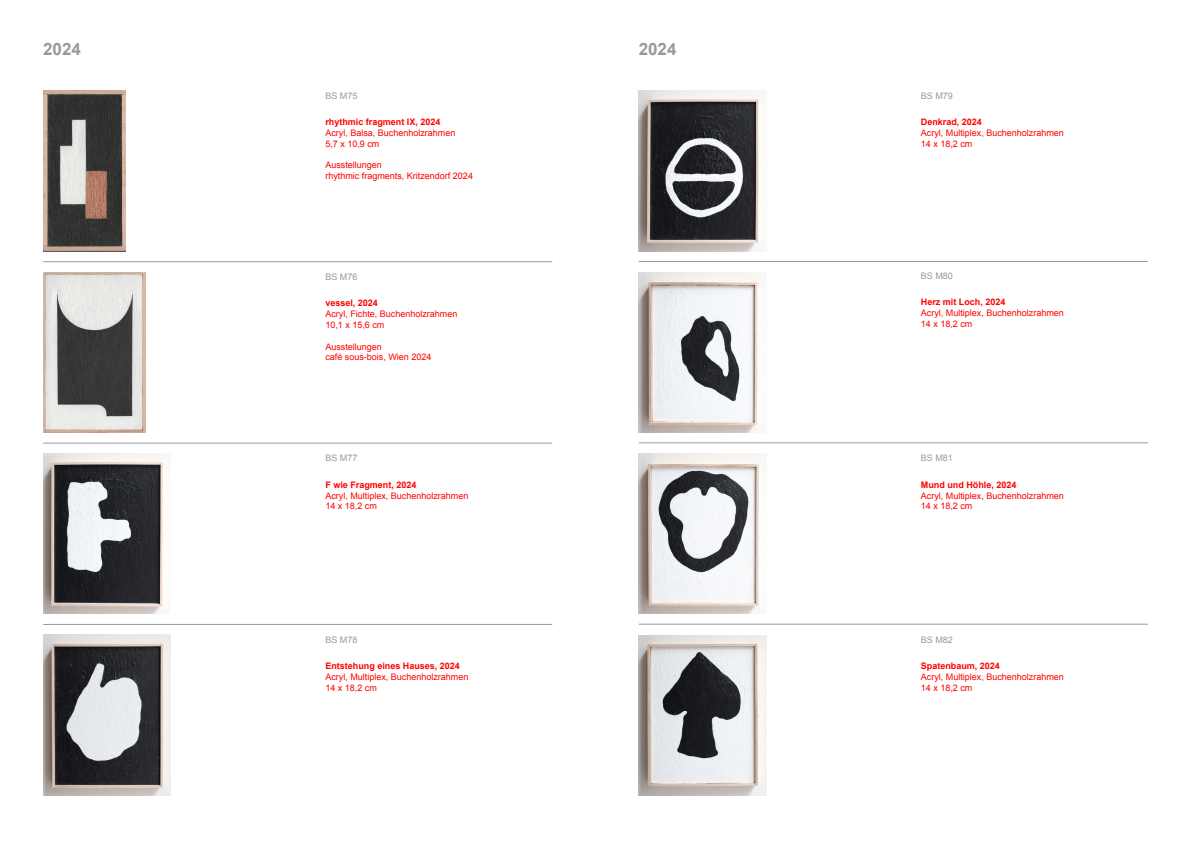
<style>
.page{position:relative;width:1191px;height:842px;background:#fff}
.page>*{position:absolute;margin:0;border:0;box-sizing:border-box;transform-origin:0 0}
.t1{font:700 17px "Arial";color:#999}
.t2{font:9px "Arial";color:#f00}
.t3{font:700 9px "Arial";color:#f00}
.t4{font:9px "Arial";color:#999}
</style>
<div class="page">
<img style="left:43px;top:91px;width:83px;height:160px">
<img style="left:43px;top:453px;width:127px;height:161px">
<img style="left:43px;top:635px;width:128px;height:160px">
<img style="left:43px;top:272px;width:103px;height:160px">
<img style="left:638px;top:91px;width:125px;height:160px">
<img style="left:638px;top:453px;width:128px;height:161px">
<img style="left:638px;top:272px;width:128px;height:160px">
<img style="left:638px;top:635px;width:128px;height:160px">
<hr style="left:43px;top:262px;width:509px;height:1px;background:#999">
<hr style="left:43px;top:624px;width:509px;height:1px;background:#999">
<hr style="left:43px;top:443px;width:509px;height:1px;background:#999">
<hr style="left:638px;top:261px;width:509px;height:1px;background:#999">
<hr style="left:638px;top:443px;width:509px;height:1px;background:#999">
<hr style="left:638px;top:624px;width:509px;height:1px;background:#999">
<p class="t1" style="left:43px;top:38px;width:39px">2024</p>
<p class="t4" style="left:325px;top:90px;width:34px">BS M75</p>
<p class="t3" style="left:325px;top:116px;width:117px">rhythmic fragment IX, 2024</p>
<p class="t2" style="left:325px;top:127px;width:132px">Acryl, Balsa, Buchenholzrahmen</p>
<p class="t2" style="left:325px;top:138px;width:56px">5,7 x 10,9 cm</p>
<p class="t2" style="left:325px;top:159px;width:58px">Ausstellungen</p>
<p class="t2" style="left:325px;top:170px;width:149px">rhythmic fragments, Kritzendorf 2024</p>
<p class="t4" style="left:325px;top:271px;width:34px">BS M76</p>
<p class="t3" style="left:325px;top:297px;width:54px">vessel, 2024</p>
<p class="t2" style="left:325px;top:308px;width:134px">Acryl, Fichte, Buchenholzrahmen</p>
<p class="t2" style="left:325px;top:319px;width:61px">10,1 x 15,6 cm</p>
<p class="t2" style="left:325px;top:341px;width:58px">Ausstellungen</p>
<p class="t2" style="left:325px;top:351px;width:108px">café sous-bois, Wien 2024</p>
<p class="t4" style="left:325px;top:452px;width:34px">BS M77</p>
<p class="t3" style="left:325px;top:479px;width:93px">F wie Fragment, 2024</p>
<p class="t2" style="left:325px;top:490px;width:145px">Acryl, Multiplex, Buchenholzrahmen</p>
<p class="t2" style="left:325px;top:500px;width:53px">14 x 18,2 cm</p>
<p class="t4" style="left:325px;top:634px;width:34px">BS M78</p>
<p class="t3" style="left:325px;top:660px;width:136px">Entstehung eines Hauses, 2024</p>
<p class="t2" style="left:325px;top:671px;width:145px">Acryl, Multiplex, Buchenholzrahmen</p>
<p class="t2" style="left:325px;top:682px;width:53px">14 x 18,2 cm</p>
<p class="t1" style="left:638px;top:38px;width:39px">2024</p>
<p class="t4" style="left:921px;top:90px;width:34px">BS M79</p>
<p class="t3" style="left:921px;top:116px;width:63px">Denkrad, 2024</p>
<p class="t2" style="left:921px;top:127px;width:145px">Acryl, Multiplex, Buchenholzrahmen</p>
<p class="t2" style="left:921px;top:138px;width:53px">14 x 18,2 cm</p>
<p class="t4" style="left:921px;top:270px;width:34px">BS M80</p>
<p class="t3" style="left:921px;top:296px;width:86px">Herz mit Loch, 2024</p>
<p class="t2" style="left:921px;top:307px;width:145px">Acryl, Multiplex, Buchenholzrahmen</p>
<p class="t2" style="left:921px;top:318px;width:53px">14 x 18,2 cm</p>
<p class="t4" style="left:921px;top:452px;width:34px">BS M81</p>
<p class="t3" style="left:921px;top:479px;width:97px">Mund und Höhle, 2024</p>
<p class="t2" style="left:921px;top:490px;width:145px">Acryl, Multiplex, Buchenholzrahmen</p>
<p class="t2" style="left:921px;top:500px;width:53px">14 x 18,2 cm</p>
<p class="t4" style="left:921px;top:634px;width:34px">BS M82</p>
<p class="t3" style="left:921px;top:660px;width:81px">Spatenbaum, 2024</p>
<p class="t2" style="left:921px;top:671px;width:145px">Acryl, Multiplex, Buchenholzrahmen</p>
<p class="t2" style="left:921px;top:682px;width:53px">14 x 18,2 cm</p>
</div>
